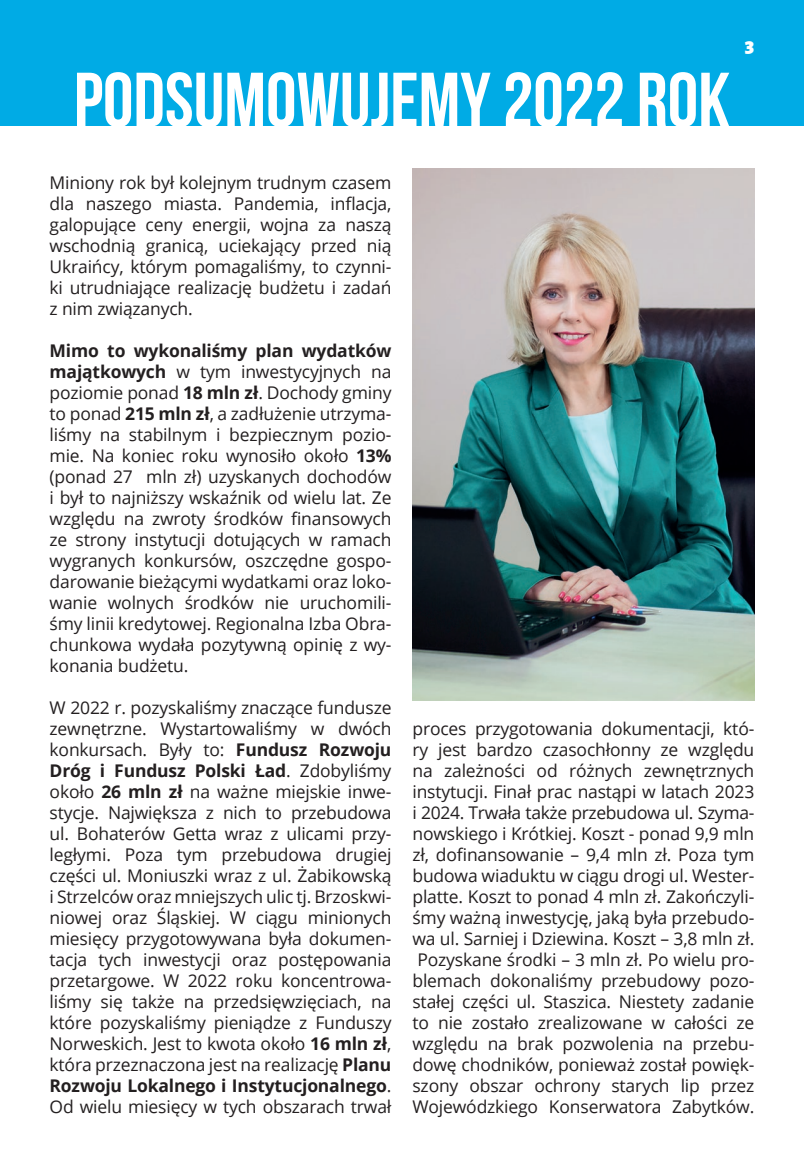
<style>
.page{position:relative;width:804px;height:1166px;background:#fff}
.page>*{position:absolute;margin:0;border:0;box-sizing:border-box;transform-origin:0 0}
.t1{font:77px "Bebas Neue";color:#fff}
.t2{font:900 21px "Alegreya Sans";color:#fff}
.t3{font:17.5px/21px "Open Sans";letter-spacing:-.01em;color:#231f20;text-align:justify}
.s1{font-weight:700}
</style>
<div class="page">
<div style="left:0;top:0;width:804px;height:126px;background:#00abe5"></div>
<img style="left:412px;top:168px;width:342px;height:533px">
<h1 class="t1" style="left:74px;top:58px;width:657px">PODSUMOWUJEMY 2022 ROK</h1>
<p class="t2" style="left:745px;top:28px;width:11px">3</p>
<p class="t3" style="left:50px;top:172px;width:343px">Miniony rok był kolejnym trudnym czasem dla naszego miasta. Pandemia, inflacja, galopujące ceny energii, wojna za naszą wschodnią granicą, uciekający przed nią Ukraińcy, którym pomagaliśmy, to czynni&shy;ki utrudniające realizację budżetu i zadań z nim związanych.</p>
<p class="t3" style="left:50px;top:340px;width:343px"><span class="s1">Mimo to wykonaliśmy plan wydatków majątkowych</span> w tym inwestycyjnych na poziomie ponad <span class="s1">18 mln zł</span>. Dochody gminy to ponad <span class="s1">215 mln zł</span>, a zadłużenie utrzyma&shy;liśmy na stabilnym i bezpiecznym pozio&shy;mie. Na koniec roku wynosiło około <span class="s1">13% </span>(ponad 27 mln zł) uzyskanych dochodów i był to najniższy wskaźnik od wielu lat. Ze względu na zwroty środków finansowych ze strony instytucji dotujących w ramach wygranych konkursów, oszczędne gospo&shy;darowanie bieżącymi wydatkami oraz loko&shy;wanie wolnych środków nie uruchomili&shy;śmy linii kredytowej. Regionalna Izba Obra&shy;chunkowa wydała pozytywną opinię z wy&shy;konania budżetu.</p>
<p class="t3" style="left:50px;top:697px;width:343px">W 2022 r. pozyskaliśmy znaczące fundusze zewnętrzne. Wystartowaliśmy w dwóch konkursach. Były to: <span class="s1">Fundusz Rozwoju Dróg i Fundusz Polski Ład</span>. Zdobyliśmy około <span class="s1">26 mln zł</span> na ważne miejskie inwe&shy;stycje. Największa z nich to przebudowa ul. Bohaterów Getta wraz z ulicami przy&shy;ległymi. Poza tym przebudowa drugiej części ul. Moniuszki wraz z ul. Żabikowską i Strzelców oraz mniejszych ulic tj. Brzoskwi&shy;niowej oraz Śląskiej. W ciągu minionych miesięcy przygotowywana była dokumen&shy;tacja tych inwestycji oraz postępowania przetargowe. W 2022 roku koncentrowa&shy;liśmy się także na przedsięwzięciach, na które pozyskaliśmy pieniądze z Funduszy Norweskich. Jest to kwota około <span class="s1">16 mln zł</span>, która przeznaczona jest na realizację <span class="s1">Planu Rozwoju Lokalnego i Instytucjonalnego</span>.<br>Od wielu miesięcy w tych obszarach trwał</p>
<p class="t3" style="left:412px;top:718px;width:343px">proces przygotowania dokumentacji, któ&shy;ry jest bardzo czasochłonny ze względu na zależności od różnych zewnętrznych instytucji. Finał prac nastąpi w latach 2023 i 2024. Trwała także przebudowa ul. Szyma&shy;nowskiego i Krótkiej. Koszt - ponad 9,9 mln zł, dofinansowanie – 9,4 mln zł. Poza tym budowa wiaduktu w ciągu drogi ul. Wester&shy;platte. Koszt to ponad 4 mln zł. Zakończyli&shy;śmy ważną inwestycję, jaką była przebudo&shy;wa ul. Sarniej i Dziewina. Koszt – 3,8 mln zł.<br>Pozyskane środki – 3 mln zł. Po wielu pro&shy;blemach dokonaliśmy przebudowy pozo&shy;stałej części ul. Staszica. Niestety zadanie to nie zostało zrealizowane w całości ze względu na brak pozwolenia na przebu&shy;dowę chodników, ponieważ został powięk&shy;szony obszar ochrony starych lip przez Wojewódzkiego Konserwatora Zabytków.</p>
</div>
